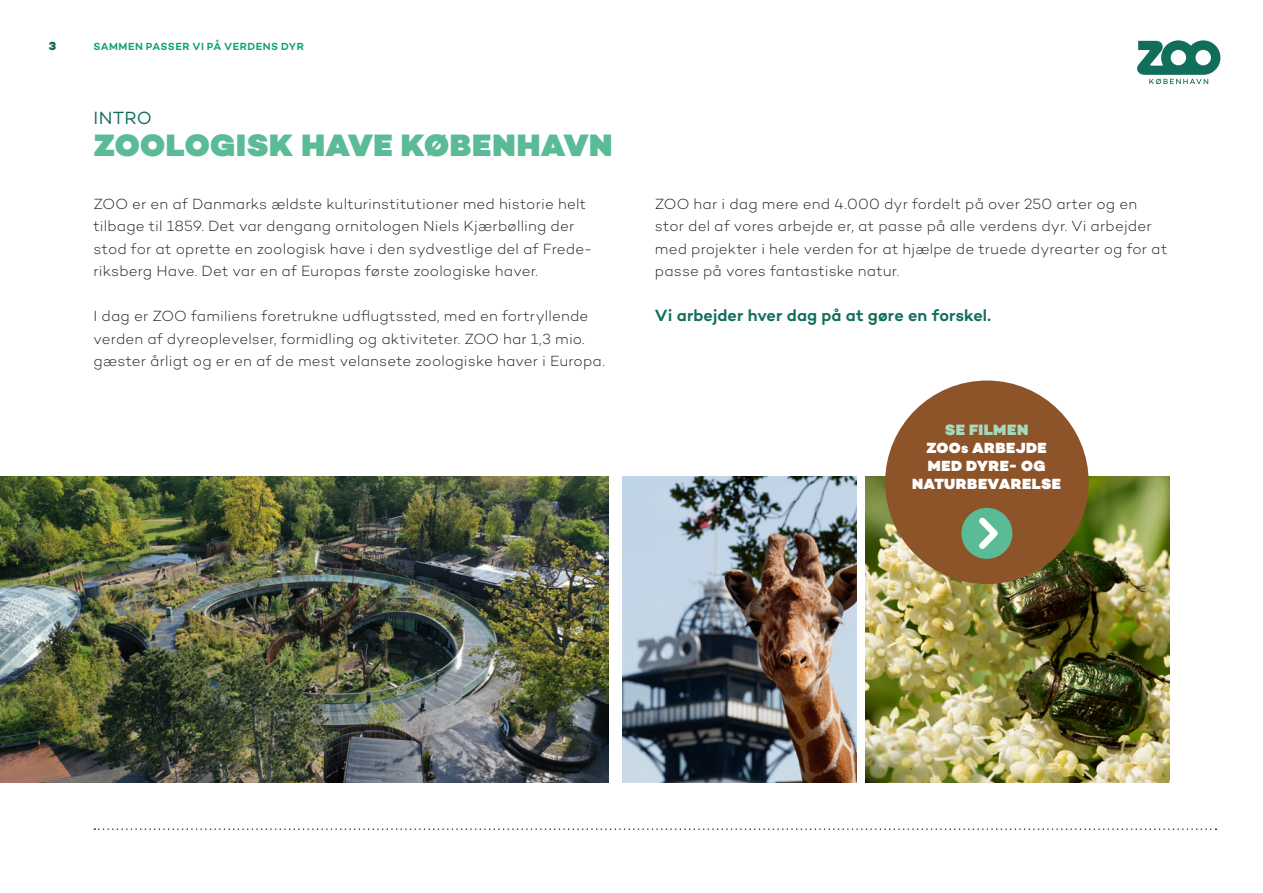
<style>
.page{position:relative;width:1263px;height:893px;background:#fff}
.page>*{position:absolute;margin:0;border:0;box-sizing:border-box;transform-origin:0 0}
.Rubrik{font:900 31.5px "Campton";letter-spacing:.02em;color:#5abb96}
.Rubrik-2{font:18px "Campton";letter-spacing:.015em;color:#116e5b}
.ML{font:600 16.5px "Campton";letter-spacing:.005em;color:#116e5b}
.Box{font:900 15.3px "Campton";letter-spacing:.04em;color:#a8d8bb}
.Brød_10_15{font:300 15px/22.5px "Campton";letter-spacing:.01em;color:#231f20}
.Box-2{font:900 15px/18px "Campton";letter-spacing:.02em;color:#fff;text-align:center}
.t1{font:900 12px "Campton";color:#116e5b}
.t2{font:600 10.5px "Campton";letter-spacing:.045em;color:#0ba175}
.s1{font-size:10.5px}
</style>
<div class="page">
<img style="left:866px;top:476px;width:303px;height:306px">
<img style="left:622px;top:476px;width:234px;height:306px">
<img style="left:0;top:476px;width:608px;height:306px">
<div style="left:885px;top:380px;width:204px;height:204px;background:#8d5329;border-radius:50%"></div>
<div style="left:961px;top:508px;width:51px;height:51px;background:#5abb96;border-radius:50%"></div>
<svg style="left:979px;top:512px;width:24px;height:43px"></svg>
<svg style="left:1137px;top:40px;width:83px;height:44px"></svg>
<svg style="left:94px;top:828px;width:1122px;height:2px"></svg>
<p class="t1" style="left:49px;top:38px;width:9px">3</p>
<p class="t2" style="left:94px;top:39px;width:212px">SAMMEN PASSER VI PÅ VERDENS DYR</p>
<p class="Rubrik-2" style="left:94px;top:107px;width:60px">INTRO</p>
<p class="Rubrik" style="left:94px;top:125px;width:520px">ZOOLOGISK HAVE KØBENHAVN</p>
<p class="Brød_10_15" style="left:94px;top:192px;width:500px">ZOO er en af Danmarks ældste kulturinstitutioner med historie helt tilbage til 1859. Det var dengang ornitologen Niels Kjærbølling der stod for at oprette en zoologisk have i den sydvestlige del af Frede&shy;riksberg Have. Det var en af Europas første zoologiske haver.</p>
<p class="Brød_10_15" style="left:94px;top:305px;width:513px">I dag er ZOO familiens foretrukne udflugtssted, med en fortryllende verden af dyreoplevelser, formidling og aktiviteter. ZOO har 1,3 mio. gæster årligt og er en af de mest velansete zoologiske haver i Europa.</p>
<p class="Brød_10_15" style="left:655px;top:192px;width:514px">ZOO har i dag mere end 4.000 dyr fordelt på over 250 arter og en stor del af vores arbejde er, at passe på alle verdens dyr. Vi arbejder med projekter i hele verden for at hjælpe de truede dyrearter og for at passe på vores fantastiske natur.</p>
<p class="ML" style="left:655px;top:305px;width:338px">Vi arbejder hver dag på at gøre en forskel.</p>
<p class="Box" style="left:945px;top:420px;width:85px">SE FILMEN</p>
<p class="Box-2" style="left:926px;top:439px;width:122px">ZOO<span class="s1">s</span> ARBEJDE</p>
<p class="Box-2" style="left:912px;top:457px;width:151px">MED DYRE- OG<br>NATURBEVARELSE</p>
</div>
